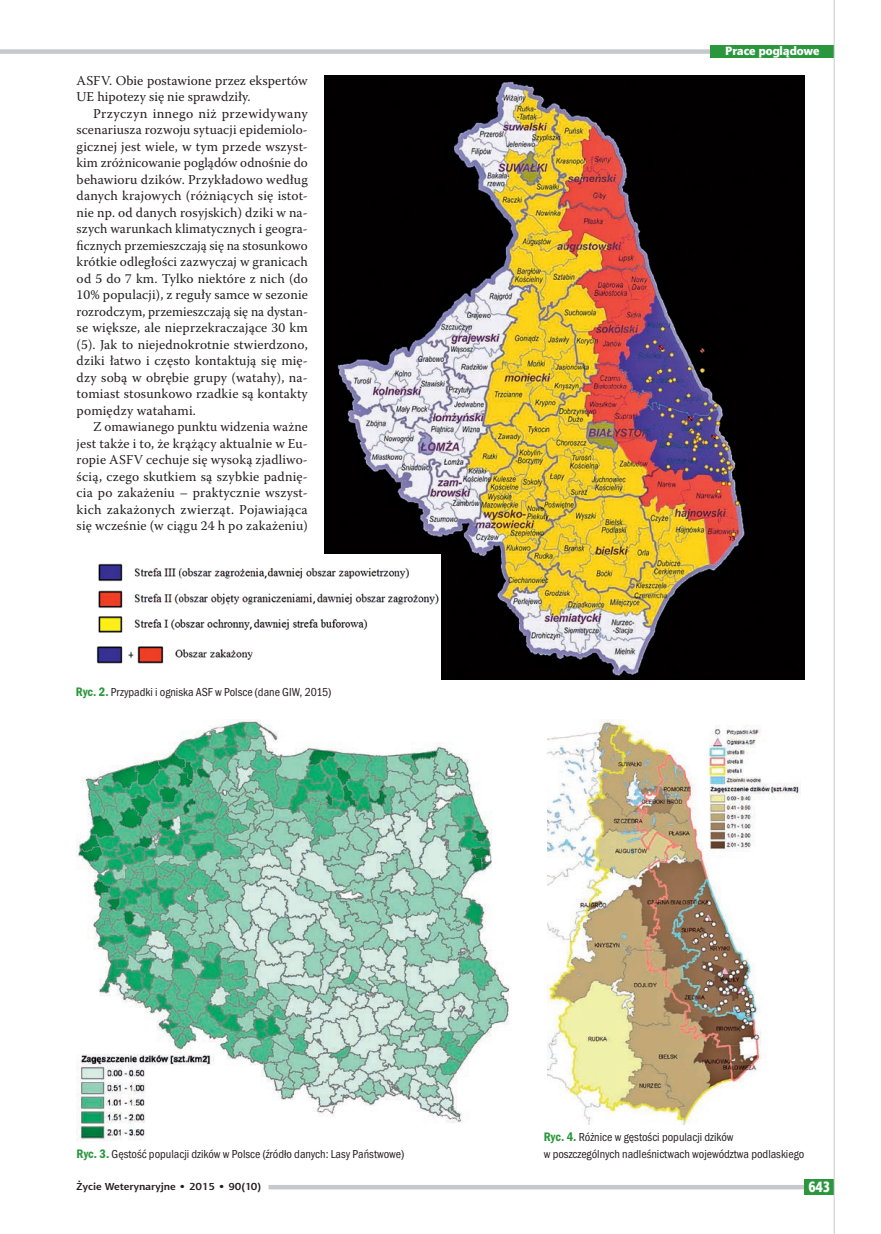
<style>
.page{position:relative;width:881px;height:1234px;background:#fff}
.page>*{position:absolute;margin:0;border:0;box-sizing:border-box;transform-origin:0 0}
.t1{font:15px "Aerton Cnd EFN Black";color:#fff}
.t2{font:13.5px/16.5px "Warnock Pro";letter-spacing:.01em;color:#231f20;text-align:justify}
.t3{font:12px/16.5px "Franklin Got Itc TOT Boo Con";color:#231f20}
.t4{font:12px "Aerton EFN Black";color:#fff}
.t5{font:700 10.2px "Aerton EFN";color:#231f20;scale:1.11 1}
.s1{font-family:"Franklin Got Itc TOT Dem Con";font-size:12.75px;color:#2a973d}
</style>
<div class="page">
<img style="left:325px;top:76px;width:479px;height:603px">
<img style="left:77px;top:719px;width:433px;height:422px">
<img style="left:547px;top:719px;width:253px;height:405px">
<img style="left:96px;top:554px;width:344px;height:125px">
<div style="left:0;top:49px;width:833px;height:5px;background:#c7c8ca"></div>
<div style="left:710px;top:45px;width:123px;height:13px;background:#2a973d"></div>
<div style="left:268px;top:1184px;width:565px;height:5px;background:#c7c8ca"></div>
<div style="left:804px;top:1178px;width:29px;height:15px;background:#2a973d"></div>
<hr style="left:833px;top:0;width:1px;height:1233px;background:#c7c8ca">
<p class="t2" style="left:77px;top:72px;width:233px">ASFV. Obie postawione przez ekspertów<br>UE hipotezy się nie sprawdziły.</p>
<p class="t2" style="left:77px;top:105px;width:233px;text-indent:16px">Przyczyn innego niż przewidywany scenariusza rozwoju sytuacji epidemiolo&shy;gicznej jest wiele, w tym przede wszyst&shy;kim zróżnicowanie poglądów odnośnie do behawioru dzików. Przykładowo według danych krajowych (różniących się istot&shy;nie np. od danych rosyjskich) dziki w na&shy;szych warunkach klimatycznych i geogra&shy;ficznych przemieszczają się na stosunkowo krótkie odległości zazwyczaj w granicach od 5 do 7 km. Tylko niektóre z nich (do 10% populacji), z reguły samce w sezonie rozrodczym, przemieszczają się na dystan&shy;se większe, ale nieprzekraczające 30 km (5). Jak to niejednokrotnie stwierdzono, dziki łatwo i często kontaktują się mię&shy;dzy sobą w obrębie grupy (watahy), na&shy;tomiast stosunkowo rzadkie są kontakty pomiędzy watahami.</p>
<p class="t2" style="left:77px;top:418px;width:233px;text-indent:16px">Z omawianego punktu widzenia ważne jest także i to, że krążący aktualnie w Eu&shy;ropie ASFV cechuje się wysoką zjadliwo&shy;ścią, czego skutkiem są szybkie padnię&shy;cia po zakażeniu – praktycznie wszyst&shy;kich zakażonych zwierząt. Pojawiająca się wcześnie (w ciągu 24 h po zakażeniu)</p>
<p class="t3" style="left:76px;top:683px;width:257px"><span class="s1">Ryc. 2.</span> Przypadki i ogniska ASF w Polsce (dane GIW, 2015)</p>
<p class="t4" style="left:725px;top:43px;width:96px">Prace poglądowe</p>
<p class="t3" style="left:77px;top:1145px;width:329px"><span class="s1">Ryc. 3.</span> Gęstość populacji dzików w Polsce (źródło danych: Lasy Państwowe)</p>
<p class="t3" style="left:543px;top:1128px;width:262px"><span class="s1">Ryc. 4.</span> Różnice w gęstości populacji dzików<br>w poszczególnych nadleśnictwach województwa podlaskiego</p>
<p class="t5" style="left:77px;top:1180px;width:168px">Życie Weterynaryjne • 2015 • 90(10)</p>
<p class="t1" style="left:808px;top:1177px;width:23px">643</p>
</div>
